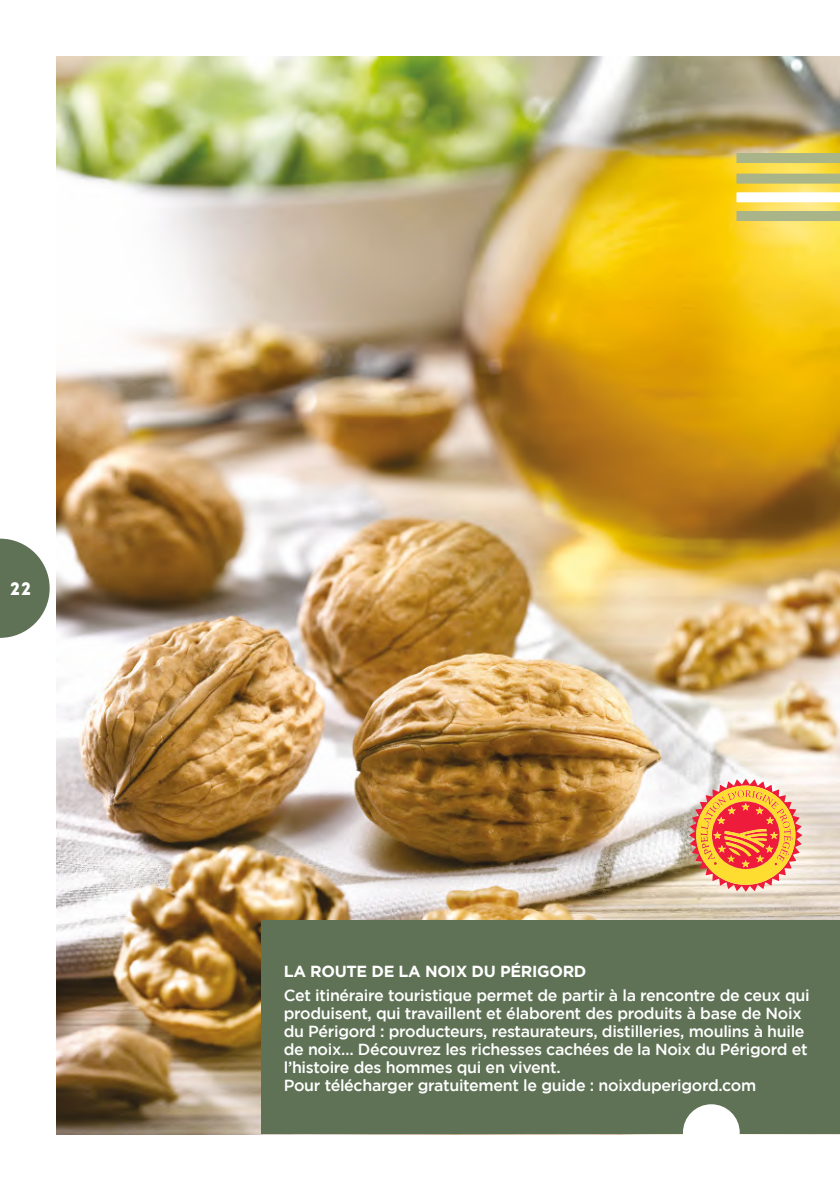
<style>
.page{position:relative;width:840px;height:1191px;background:#fff}
.page>*{position:absolute;margin:0;border:0;box-sizing:border-box;transform-origin:0 0}
.t1{font:900 18px "Intro";color:#fff}
.t2{font:500 16px/18px "Gotham";letter-spacing:-.02em;color:#fff}
.t3{font:700 16px "Gotham";letter-spacing:-.02em;color:#fff}
</style>
<div class="page">
<img style="left:57px;top:57px;width:782px;height:1077px">
<div style="left:261px;top:920px;width:578px;height:214px;background:#5f7255"></div>
<div style="left:682px;top:1104px;width:57px;height:57px;background:#fff;border-radius:50%"></div>
<svg style="left:688px;top:778px;width:114px;height:113px;background:#f19c68"></svg>
<div style="left:736px;top:153px;width:103px;height:10px;background:#a9b489"></div>
<div style="left:736px;top:174px;width:103px;height:10px;background:#a9b489"></div>
<div style="left:736px;top:192px;width:103px;height:10px;background:#fff"></div>
<div style="left:736px;top:211px;width:103px;height:10px;background:#a9b489"></div>
<svg style="left:0;top:538px;width:50px;height:100px"></svg>
<p class="t1" style="left:10px;top:577px;width:22px">22</p>
<p class="t3" style="left:283px;top:960px;width:304px">LA ROUTE DE LA NOIX DU PÉRIGORD</p>
<p class="t2" style="left:283px;top:985px;width:527px">Cet itinéraire touristique permet de partir à la rencontre de ceux qui produisent, qui travaillent et élaborent des produits à base de Noix du Périgord : producteurs, restaurateurs, distilleries, moulins à huile de noix… Découvrez les richesses cachées de la Noix du Périgord et l’histoire des hommes qui en vivent.<br>Pour télécharger gratuitement le guide : noixduperigord.com</p>
</div>
